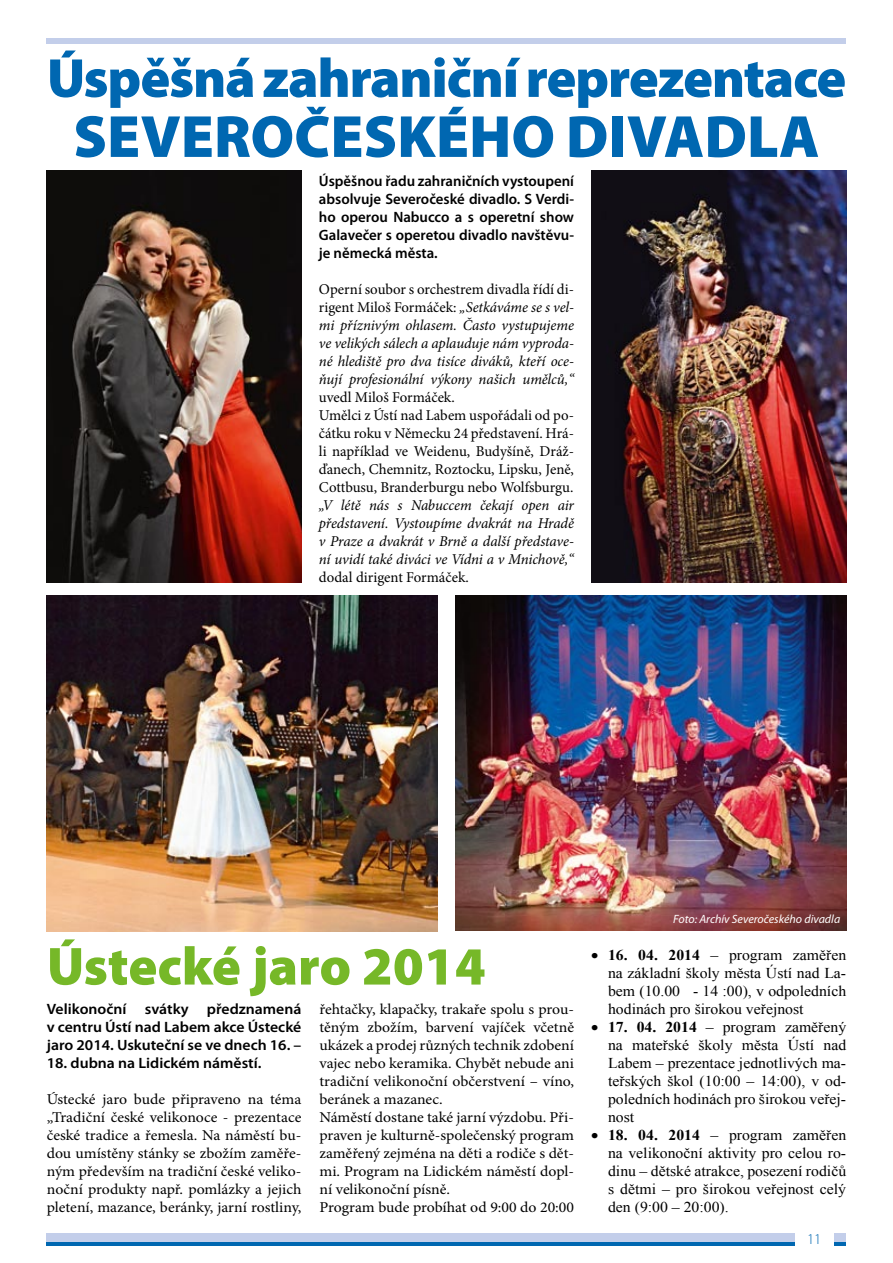
<style>
.page{position:relative;width:893px;height:1263px;background:#fff}
.page>*{position:absolute;margin:0;border:0;box-sizing:border-box;transform-origin:0 0}
.t1{font:900 60px "Myriad Pro";color:#0067b1}
.t2{font:900 55.5px "Myriad Pro";letter-spacing:-.02em;color:#0067b1}
.t3{font:900 54px "Myriad Pro";color:#76b828}
.t4{font:15px/18px "Minion Pro";color:#000;text-align:justify;scale:1.05 1}
.t5{font:15px/18px "Times New Roman";color:#000;text-align:justify;scale:1.05 1}
.t6{font:italic 15px/18px "Minion Pro";letter-spacing:-.01em;color:#000;text-align:justify}
.t7{font:15px/18px "Minion Pro";color:#000}
.t8{font:600 15px/18px "Myriad Pro";color:#000;text-align:justify}
.t9{font:600 15px/18px "Myriad Pro";color:#000;text-align:justify;scale:1.05 1}
.t10{font:300 15px "Myriad Pro";color:#0067b1}
.t11{font:italic 12px "Myriad Pro";color:#fff}
.s1{font-style:normal}
.s2{font-weight:700}
</style>
<div class="page">
<div style="left:47px;top:38px;width:799px;height:6px;background:#c3ceea"></div>
<hr style="left:47px;top:1242px;width:799px;height:4px;background:#0067b1">
<div style="left:47px;top:1233px;width:799px;height:9px;background:#c3ceea"></div>
<div style="left:795px;top:1233px;width:38px;height:30px;background:#fff"></div>
<img style="left:591px;top:170px;width:255px;height:413px">
<img style="left:47px;top:170px;width:255px;height:413px">
<img style="left:455px;top:596px;width:391px;height:335px">
<img style="left:47px;top:595px;width:391px;height:336px">
<h2 class="t2" style="left:47px;top:47px;width:801px">Úspěšná zahraniční reprezentace</h2>
<h1 class="t1" style="left:73px;top:103px;width:748px">Severočeského divadla</h1>
<p class="t8" style="left:319px;top:172px;width:257px">Úspěšnou řadu zahraničních vystoupení absolvuje Severočeské divadlo. S Verdi&shy;ho operou Nabucco a s operetní show Galavečer s operetou divadlo navštěvu&shy;je německá města.</p>
<p class="t6" style="left:319px;top:280px;width:257px"><span class="s1">Operní soubor s orchestrem divadla řídí di&shy;rigent Miloš Formáček:</span> „Setkáváme se s vel&shy;mi příznivým ohlasem. Často vystupujeme ve velikých sálech a aplauduje nám vyproda&shy;né hlediště pro dva tisíce diváků, kteří oce&shy;ňují profesionální výkony našich umělců,“</p>
<p class="t7" style="left:319px;top:388px;width:257px">uvedl Miloš Formáček.<br>Umělci z Ústí nad Labem uspořádali od po&shy;čátku roku v Německu 24 představení. Hrá&shy;li například ve Weidenu, Budyšíně, Dráž&shy;ďanech, Chemnitz, Roztocku, Lipsku, Jeně, Cottbusu, Branderburgu nebo Wolfsburgu.</p>
<p class="t6" style="left:319px;top:496px;width:257px">„V létě nás s Nabuccem čekají open air představení. Vystoupíme dvakrát na Hradě v Praze a dvakrát v Brně a další představe&shy;ní uvidí také diváci ve Vídni a v Mnichově,“</p>
<p class="t7" style="left:319px;top:568px;width:151px">dodal dirigent Formáček.</p>
<h3 class="t3" style="left:47px;top:936px;width:440px">Ústecké jaro 2014</h3>
<p class="t9" style="left:47px;top:1000px;width:244px">Velikonoční svátky předznamená v centru Ústí nad Labem akce Ústecké jaro 2014. Uskuteční se ve dnech 16. –</p>
<p class="t9" style="left:47px;top:1054px;width:206px">18. dubna na Lidickém náměstí.</p>
<p class="t4" style="left:47px;top:1090px;width:244px">Ústecké jaro bude připraveno na téma „Tradiční české velikonoce - prezentace české tradice a řemesla. Na náměstí bu&shy;dou umístěny stánky se zbožím zaměře&shy;ným především na tradiční české veliko&shy;noční produkty např. pomlázky a jejich pletení, mazance, beránky, jarní rostliny,</p>
<p class="t4" style="left:319px;top:1000px;width:244px;text-align:left">řehtačky, klapačky, trakaře spolu s prou&shy;těným zbožím, barvení vajíček včetně ukázek a prodej různých technik zdobení vajec nebo keramika. Chybět nebude ani tradiční velikonoční občerstvení – víno, beránek a mazanec.<br>Náměstí dostane také jarní výzdobu. Při&shy;praven je kulturně-společenský program zaměřený zejména na děti a rodiče s dět&shy;mi. Program na Lidickém náměstí dopl&shy;ní velikonoční písně.<br>Program bude probíhat od 9:00 do 20:00</p>
<p class="t11" style="left:673px;top:912px;width:169px">Foto: Archív Severočeského divadla</p>
<p class="t5" style="left:608px;top:945px;width:228px;text-indent:-17px">• <span class="s2">16. 04. 2014</span> – program zaměřen na základní školy města Ústí nad La&shy;bem (10.00 - 14 :00), v odpoledních hodinách pro širokou veřejnost</p>
<p class="t5" style="left:608px;top:1017px;width:228px;text-indent:-17px">• <span class="s2">17. 04. 2014</span> – program zaměřený na mateřské školy města Ústí nad Labem – prezentace jednotlivých ma&shy;teřských škol (10:00 – 14:00), v od&shy;poledních hodinách pro širokou veřej&shy;nost</p>
<p class="t5" style="left:608px;top:1125px;width:228px;text-indent:-17px">• <span class="s2">18. 04. 2014</span> – program zaměřen na velikonoční aktivity pro celou ro&shy;dinu – dětské atrakce, posezení rodičů s dětmi – pro širokou veřejnost celý den (9:00 – 20:00).</p>
<p class="t10" style="left:807px;top:1231px;width:16px">11</p>
</div>
